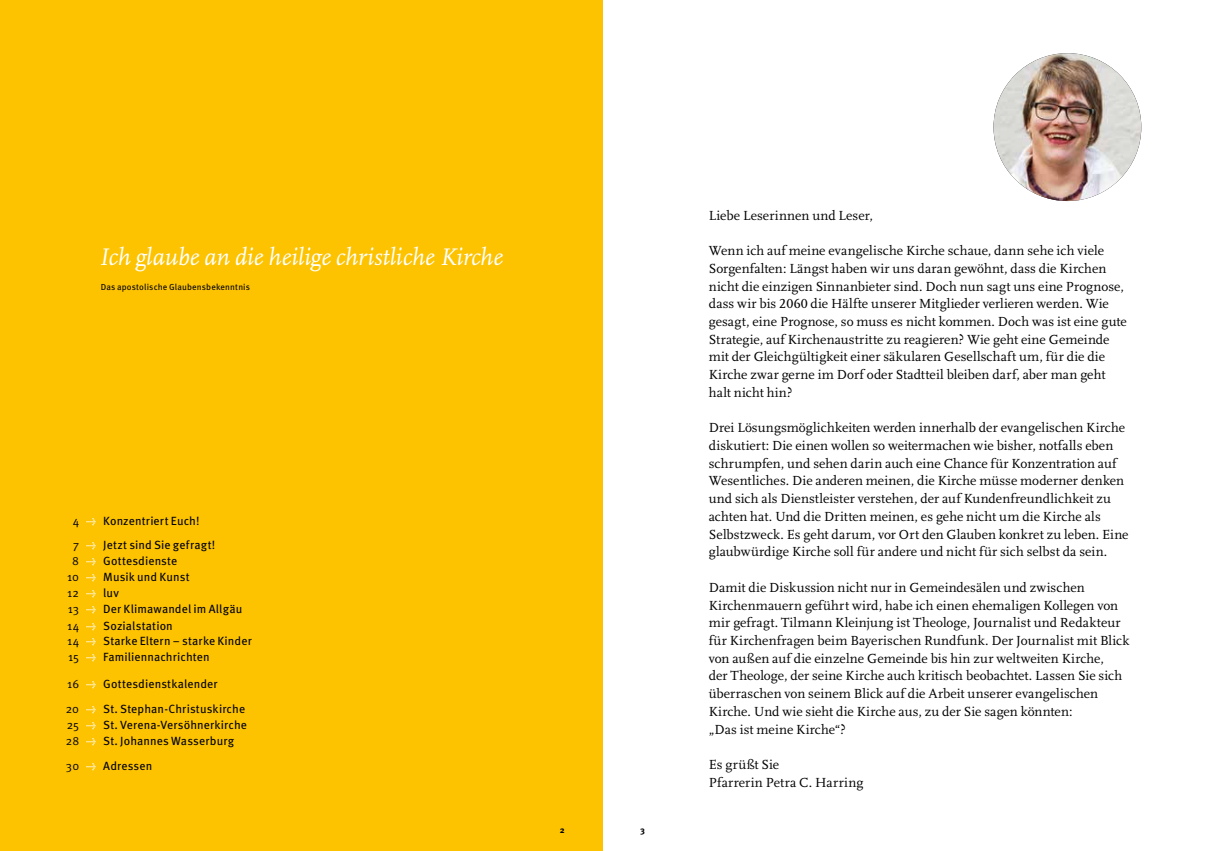
<style>
.page{position:relative;width:1205px;height:851px;background:#fff}
.page>*{position:absolute;margin:0;border:0;box-sizing:border-box;transform-origin:0 0}
.t1{font:italic 25px "Scala LF";letter-spacing:-.005em;color:#fff}
.t2{font:13.75px/17.8px "Scala LF";letter-spacing:.005em;color:#000}
.t3{font:11.88px/16px "Meta Pro";letter-spacing:.01em;color:#000}
.t4{font:8.75px "Meta Pro";letter-spacing:.015em;color:#000}
.t5{font:700 8.75px "Meta Pro";color:#000}
.s1{font-style:inherit}
.s2{color:#fff}
</style>
<div class="page">
<div style="left:0;top:0;width:602px;height:850px;background:#fdc300"></div>
<img style="left:993px;top:53px;width:148px;height:148px;border-radius:74px">
<h1 class="t1" style="left:99px;top:244px;width:405px">Ich glaube an die heilige christliche Kirche</h1>
<p class="t4" style="left:101px;top:281px;width:151px">Das apostolische Glaubensbekenntnis</p>
<p class="t3" style="left:73px;top:508px;width:144px;line-height:24.9px"><span class="s1">4</span> <span class="s2">→</span> Konzentriert Euch!<br><span class="s1">7</span> <span class="s2">→</span> Jetzt sind Sie gefragt!</p>
<p class="t3" style="left:67px;top:553px;width:186px;text-indent:5px"><span class="s1">8</span> <span class="s2">→</span> Gottesdienste<br><span class="s1">10</span> <span class="s2">→</span> Musik und Kunst<br><span class="s1">12</span> <span class="s2">→</span> luv<br><span class="s1">13</span> <span class="s2">→</span> Der Klimawandel im Allgäu<br><span class="s1">14</span> <span class="s2">→</span> Sozialstation<br><span class="s1">14</span> <span class="s2">→</span> Starke Eltern – starke Kinder<br><span class="s1">15</span> <span class="s2">→</span> Familiennachrichten</p>
<p class="t3" style="left:66px;top:671px;width:181px;line-height:24.9px"><span class="s1">16</span> <span class="s2">→</span> Gottesdienstkalender<br><span class="s1">20</span> <span class="s2">→</span> St. Stephan-Christuskirche</p>
<p class="t3" style="left:66px;top:716px;width:183px"><span class="s1">25</span> <span class="s2">→</span> St. Verena-Versöhnerkirche<br><span class="s1">28</span> <span class="s2">→</span> St. Johannes Wasserburg</p>
<p class="t3" style="left:66px;top:757px;width:88px"><span class="s1">30</span> <span class="s2">→</span> Adressen</p>
<p class="t5" style="left:560px;top:824px;width:6px">2</p>
<p class="t5" style="left:640px;top:824px;width:6px">3</p>
<p class="t2" style="left:709px;top:206px;width:166px">Liebe Leserinnen und Leser,</p>
<p class="t2" style="left:709px;top:242px;width:420px">Wenn ich auf meine evangelische Kirche schaue, dann sehe ich viele Sorgenfalten: Längst haben wir uns daran gewöhnt, dass die Kirchen nicht die einzigen Sinnanbieter sind. Doch nun sagt uns eine Prognose, dass wir bis 2060 die Hälfte unserer Mitglieder verlieren werden. Wie gesagt, eine Prognose, so muss es nicht kommen. Doch was ist eine gute Strategie, auf Kirchenaustritte zu reagieren? Wie geht eine Gemeinde mit der Gleichgültigkeit einer säkularen Gesellschaft um, für die die Kirche zwar gerne im Dorf oder Stadtteil bleiben darf, aber man geht halt nicht hin?</p>
<p class="t2" style="left:709px;top:419px;width:421px">Drei Lösungsmöglichkeiten werden innerhalb der evangelischen Kirche diskutiert: Die einen wollen so weitermachen wie bisher, notfalls eben schrumpfen, und sehen darin auch eine Chance für Konzentration auf Wesentliches. Die anderen meinen, die Kirche müsse moderner denken und sich als Dienstleister verstehen, der auf Kundenfreundlichkeit zu achten hat. Und die Dritten meinen, es gehe nicht um die Kirche als Selbstzweck. Es geht darum, vor Ort den Glauben konkret zu leben. Eine glaubwürdige Kirche soll für andere und nicht für sich selbst da sein.</p>
<p class="t2" style="left:709px;top:578px;width:422px">Damit die Diskussion nicht nur in Gemeindesälen und zwischen Kirchenmauern geführt wird, habe ich einen ehemaligen Kollegen von mir gefragt. Tilmann Kleinjung ist Theologe, Journalist und Redakteur für Kirchenfragen beim Bayerischen Rundfunk. Der Journalist mit Blick von außen auf die einzelne Gemeinde bis hin zur weltweiten Kirche,<br>der Theologe, der seine Kirche auch kritisch beobachtet. Lassen Sie sich überraschen von seinem Blick auf die Arbeit unserer evangelischen Kirche. Und wie sieht die Kirche aus, zu der Sie sagen könnten:<br>„Das ist meine Kirche“?</p>
<p class="t2" style="left:709px;top:755px;width:156px">Es grüßt Sie<br>Pfarrerin Petra C. Harring</p>
</div>
